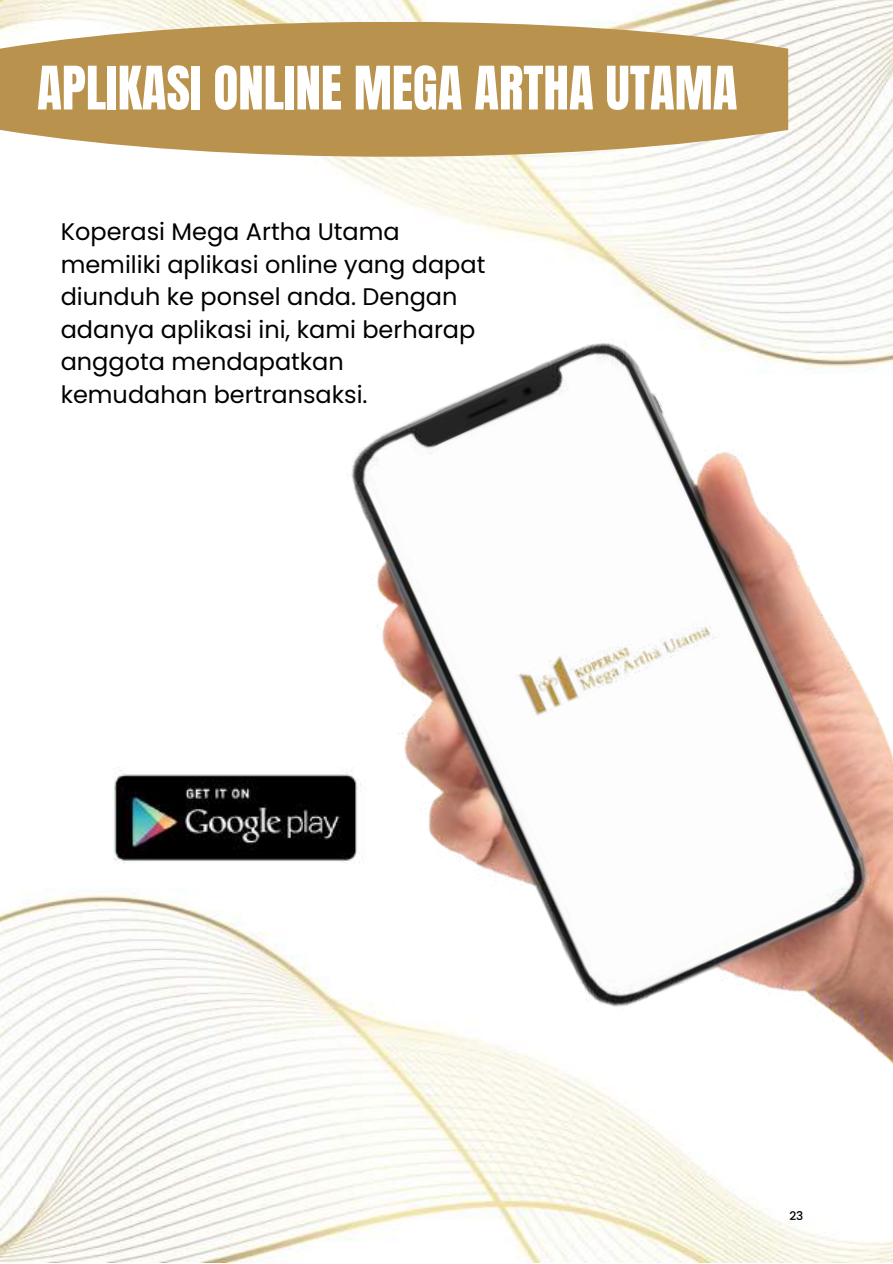
<style>
.page{position:relative;width:893px;height:1264px;background:#fff}
.page>*{position:absolute;margin:0;border:0;box-sizing:border-box;transform-origin:0 0}
.t1{font:51px "Anton";color:#fff}
.t2{font:24px/32.5px "Poppins";color:#000}
.t3{font:500 12px "Poppins";color:#000}
</style>
<div class="page">
<img style="left:0;top:0;width:892px;height:150px">
<img style="left:0;top:894px;width:892px;height:368px">
<img style="left:188px;top:150px;width:704px;height:1094px">
<img style="left:499px;top:578px;width:234px;height:155px">
<img style="left:113px;top:767px;width:267px;height:100px">
<svg style="left:0;top:22px;width:788px;height:134px;background:#c09e60"></svg>
<h1 class="t1" style="left:37px;top:51px;width:701px">APLIKASI ONLINE MEGA ARTHA UTAMA</h1>
<p class="t2" style="left:61px;top:215px;width:426px">Koperasi Mega Artha Utama memiliki aplikasi online yang dapat diunduh ke ponsel anda. Dengan adanya aplikasi ini, kami berharap anggota mendapatkan kemudahan bertransaksi.</p>
<p class="t3" style="left:789px;top:1208px;width:16px">23</p>
</div>
